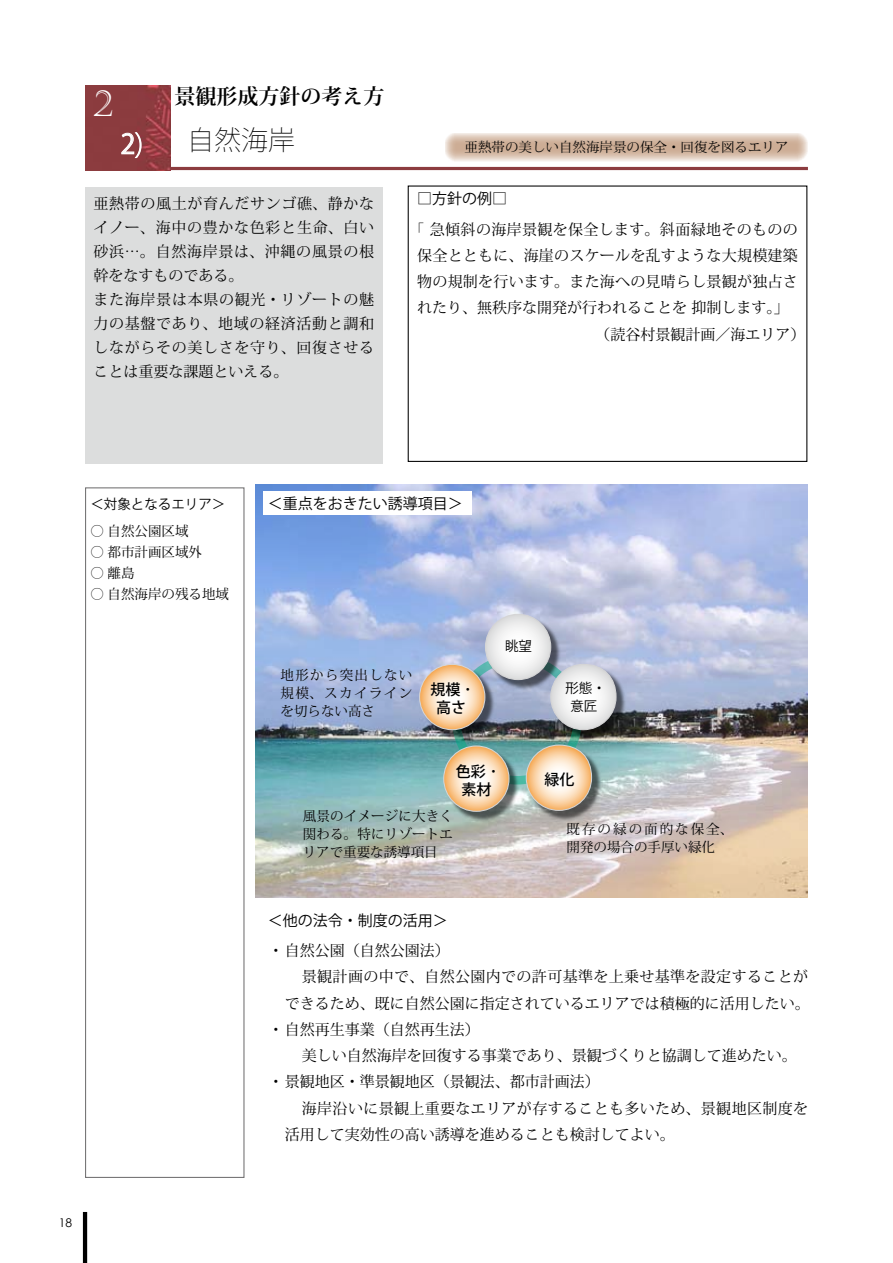
<style>
.page{position:relative;width:893px;height:1263px;background:#fff}
.page>*{position:absolute;margin:0;border:0;box-sizing:border-box;transform-origin:0 0}
.t1{font:36px "Castellar";color:#fff}
.t2{font:200 27px "Koz Go Pro";color:#000}
.t3{font:27px "Koz Go Std";color:#fff}
.t4{font:700 21px "Koz Min Std";color:#000}
.t5{font:15px "Koz Min Pro";letter-spacing:.015em;color:#000}
.t6{font:15px/24px "Koz Min Pro";letter-spacing:.045em;color:#000}
.t7{font:15px "Koz Go Pro";color:#000}
.t8{font:500 15px/18px "Koz Go Pro";color:#000;text-align:center}
.t9{font:13.5px/18px "Koz Min Pro";color:#000;text-align:justify}
.t10{font:13.5px/18px "Koz Go Pro";color:#000;text-align:center}
.t11{font:12px "Century Gothic";color:#000}
.s1{font-weight:200}
.s2{font-size:13.5px}
</style>
<div class="page">
<hr style="left:83px;top:1214px;width:4px;height:47px;background:#000">
<img style="left:255px;top:485px;width:553px;height:412px">
<div style="left:264px;top:491px;width:208px;height:23px;background:#fff"></div>
<img style="left:85px;top:85px;width:85px;height:85px">
<svg style="left:121px;top:132px;width:21px;height:26px"></svg>
<svg style="left:445px;top:133px;width:363px;height:28px;background:#dac2b1"></svg>
<hr style="left:170px;top:167px;width:638px;height:3px;background:#8c3c3f">
<div style="left:85px;top:187px;width:298px;height:276px;background:#dcdddd"></div>
<div style="left:487px;top:616px;width:74px;height:74px;background:#000;opacity:.57"></div>
<svg style="left:485px;top:614px;width:66px;height:66px"></svg>
<div style="left:485px;top:614px;width:66px;height:66px;border:1px solid #fff;border-radius:50%"></div>
<div style="left:552px;top:666px;width:75px;height:74px;background:#000;opacity:.57"></div>
<svg style="left:551px;top:664px;width:65px;height:66px"></svg>
<div style="left:550px;top:664px;width:67px;height:66px;border:1px solid #fff;border-radius:50%"></div>
<div style="left:528px;top:747px;width:74px;height:74px;background:#000;opacity:.57"></div>
<svg style="left:526px;top:745px;width:66px;height:65px;background:#fad8b1"></svg>
<div style="left:526px;top:744px;width:66px;height:67px;border:1px solid #fff;border-radius:50%"></div>
<div style="left:445px;top:747px;width:75px;height:75px;background:#000;opacity:.57"></div>
<svg style="left:444px;top:746px;width:65px;height:65px;background:#fad8b2"></svg>
<div style="left:443px;top:745px;width:67px;height:67px;border:1px solid #fff;border-radius:50%"></div>
<div style="left:421px;top:666px;width:75px;height:74px;background:#000;opacity:.57"></div>
<svg style="left:420px;top:664px;width:65px;height:66px;background:#f9d8b3"></svg>
<div style="left:419px;top:664px;width:66px;height:66px;border:1px solid #fff;border-radius:50%"></div>
<div style="left:85px;top:487px;width:159px;height:691px;border:1px solid #727172"></div>
<h1 class="t1" style="left:94px;top:83px;width:21px">2</h1>
<h2 class="t3" style="left:120px;top:127px;width:24px">2<span class="s1">)</span></h2>
<h3 class="t4" style="left:174px;top:82px;width:211px">景観形成方針の考え方</h3>
<h2 class="t2" style="left:187px;top:122px;width:109px">自然海岸</h2>
<p class="t6" style="left:94px;top:191px;width:282px">亜熱帯の風土が育んだサンゴ礁、静かなイノー、海中の豊かな色彩と生命、白い砂浜…。自然海岸景は、沖縄の風景の根幹をなすものである。<br>また海岸景は本県の観光･リゾートの魅力の基盤であり、地域の経済活動と調和しながらその美しさを守り、回復させることは重要な課題といえる。</p>
<p class="t9" style="left:464px;top:138px;width:326px">亜熱帯の美しい自然海岸景の保全･回復を図るエリア</p>
<p class="t7" style="left:417px;top:189px;width:91px">□方針の例□</p>
<p class="t5" style="left:410px;top:218px;width:389px"><span class="s2">「</span> 急傾斜の海岸景観を保全します。斜面緑地そのものの</p>
<p class="t5" style="left:417px;top:245px;width:382px">保全とともに、海崖のスケールを乱すような大規模建築</p>
<p class="t5" style="left:417px;top:271px;width:382px">物の規制を行います。また海への見晴らし景観が独占さ</p>
<p class="t5" style="left:417px;top:297px;width:373px">れたり、無秩序な開発が行われることを 抑制します。」</p>
<p class="t5" style="left:595px;top:323px;width:211px">（読谷村景観計画／海エリア）</p>
<p class="t10" style="left:90px;top:495px;width:137px">＜対象となるエリア＞</p>
<p class="t9" style="left:90px;top:521px;width:100px">○ 自然公園区域</p>
<p class="t9" style="left:90px;top:542px;width:113px">○ 都市計画区域外</p>
<p class="t9" style="left:90px;top:563px;width:46px">○ 離島</p>
<p class="t9" style="left:90px;top:584px;width:140px">○ 自然海岸の残る地域</p>
<p class="t11" style="left:59px;top:1214px;width:7px">18</p>
<p class="t7" style="left:268px;top:494px;width:196px">＜重点をおきたい誘導項目＞</p>
<p class="t10" style="left:505px;top:637px;width:28px">眺望</p>
<p class="t9" style="left:281px;top:665px;width:133px">地形から突出しない規模、スカイラインを切らない高さ</p>
<p class="t8" style="left:430px;top:681px;width:43px">規模･高さ</p>
<p class="t10" style="left:565px;top:679px;width:42px">形態・意匠</p>
<p class="t8" style="left:456px;top:763px;width:43px">色彩･素材</p>
<p class="t8" style="left:544px;top:771px;width:31px">緑化</p>
<p class="t9" style="left:303px;top:806px;width:152px">風景のイメージに大きく関わる。特にリゾートエリアで重要な誘導項目</p>
<p class="t9" style="left:567px;top:819px;width:168px">既存の緑の面的な保全、開発の場合の手厚い緑化</p>
<p class="t7" style="left:268px;top:910px;width:181px">＜他の法令・制度の活用＞</p>
<p class="t5" style="left:268px;top:940px;width:183px">・自然公園（自然公園法）</p>
<p class="t5" style="left:302px;top:966px;width:508px">景観計画の中で、自然公園内での許可基準を上乗せ基準を設定することが</p>
<p class="t5" style="left:285px;top:992px;width:526px">できるため、既に自然公園に指定されているエリアでは積極的に活用したい。</p>
<p class="t5" style="left:268px;top:1019px;width:213px">・自然再生事業（自然再生法）</p>
<p class="t5" style="left:302px;top:1045px;width:496px">美しい自然海岸を回復する事業であり、景観づくりと協調して進めたい。</p>
<p class="t5" style="left:268px;top:1071px;width:333px">・景観地区・準景観地区（景観法、都市計画法）</p>
<p class="t5" style="left:302px;top:1097px;width:508px">海岸沿いに景観上重要なエリアが存することも多いため、景観地区制度を</p>
<p class="t5" style="left:285px;top:1124px;width:392px">活用して実効性の高い誘導を進めることも検討してよい。</p>
</div>
